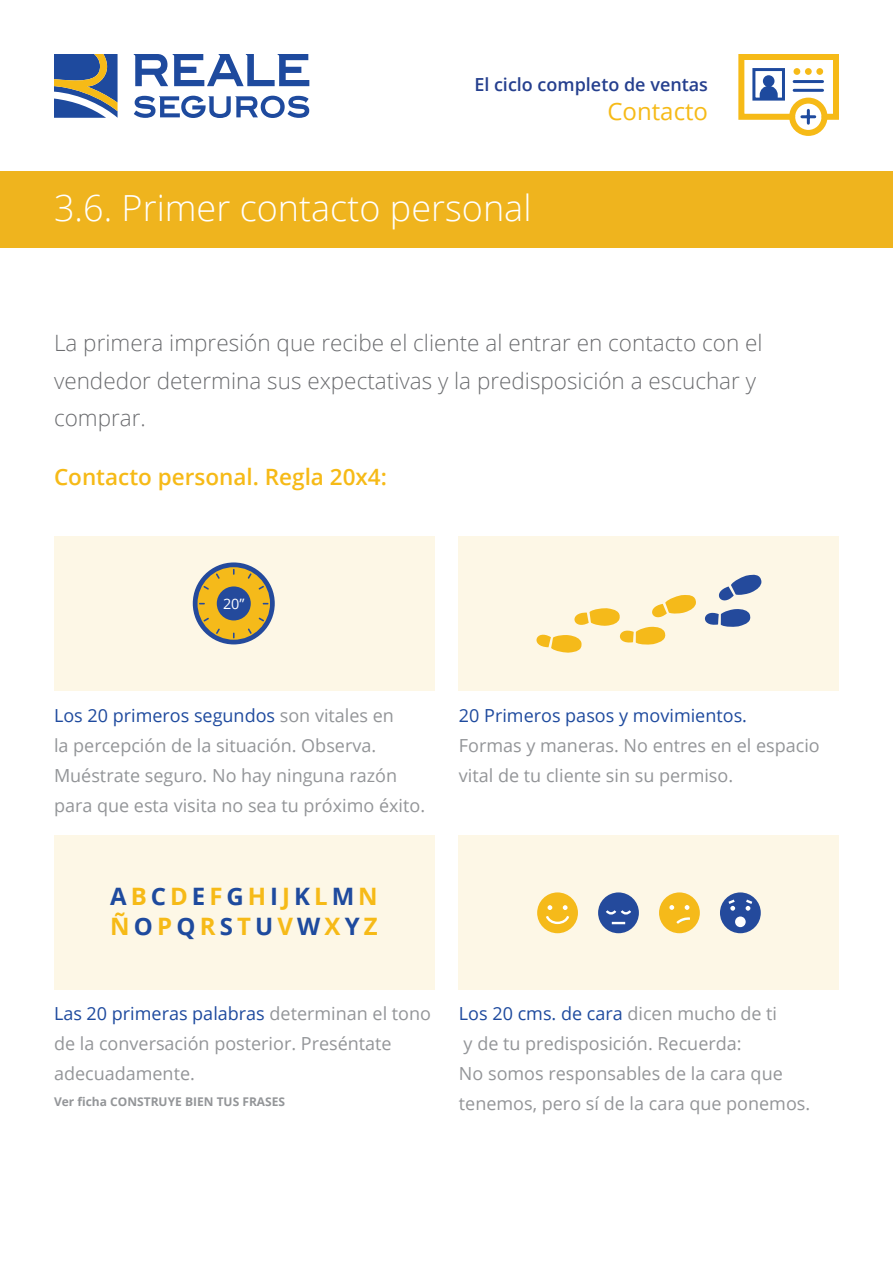
<style>
.page{position:relative;width:893px;height:1263px;background:#fff}
.page>*{position:absolute;margin:0;border:0;box-sizing:border-box;transform-origin:0 0}
.t1{font:300 36px "Open Sans";color:#fff}
.t2{font:700 24px/30px "Open Sans";color:#f6ba17}
.t3{font:24px "Open Sans";color:#f6ba17}
.entrada{font:300 22.5px/37.5px "Open Sans";color:#6c6d70}
.entrada-2{font:600 22.5px "Open Sans";color:#f6ba17}
.t4{font:18px/30px "Open Sans";color:#939598}
.t5{font:600 18px "Open Sans";color:#253f8e}
.t6{font:14.4px "Open Sans";color:#fff}
.t7{font:700 12px "Open Sans";color:#939598}
.s1{color:#1e4a9e}
</style>
<div class="page">
<div style="left:0;top:171px;width:893px;height:77px;background:#efb41e"></div>
<svg style="left:134px;top:54px;width:175px;height:32px"></svg>
<svg style="left:54px;top:54px;width:64px;height:64px;background:#65778f"></svg>
<svg style="left:134px;top:96px;width:175px;height:22px"></svg>
<div style="left:789px;top:98px;width:38px;height:38px;border:6px solid #f6ba17;border-radius:50%"></div>
<svg style="left:738px;top:54px;width:101px;height:69px"></svg>
<div style="left:54px;top:536px;width:380px;height:155px;background:#fdf7e6"></div>
<div style="left:459px;top:536px;width:380px;height:155px;background:#fdf7e6"></div>
<div style="left:54px;top:835px;width:380px;height:155px;background:#fdf7e6"></div>
<div style="left:459px;top:835px;width:380px;height:155px;background:#fdf7e6"></div>
<svg style="left:193px;top:562px;width:82px;height:82px"></svg>
<div style="left:198px;top:567px;width:72px;height:73px;background:#f5ba1a;border-radius:50%"></div>
<div style="left:217px;top:586px;width:34px;height:34px;background:#244a9c;border-radius:50%"></div>
<svg style="left:233px;top:569px;width:2px;height:6px"></svg>
<svg style="left:248px;top:573px;width:4px;height:6px"></svg>
<svg style="left:216px;top:628px;width:4px;height:6px"></svg>
<svg style="left:248px;top:628px;width:4px;height:6px"></svg>
<svg style="left:216px;top:573px;width:4px;height:6px"></svg>
<svg style="left:259px;top:617px;width:5px;height:4px"></svg>
<svg style="left:203px;top:586px;width:6px;height:4px"></svg>
<svg style="left:536px;top:574px;width:225px;height:79px"></svg>
<div style="left:720px;top:892px;width:41px;height:41px;background:#244a9c;border-radius:50%"></div>
<div style="left:736px;top:918px;width:8px;height:8px;background:#fff;border-radius:50%"></div>
<div style="left:735px;top:916px;width:11px;height:11px;border:2px solid #fff;border-radius:50%"></div>
<svg style="left:726px;top:897px;width:29px;height:14px"></svg>
<div style="left:659px;top:892px;width:41px;height:41px;background:#f5ba1a;border-radius:50%"></div>
<svg style="left:676px;top:917px;width:14px;height:7px"></svg>
<svg style="left:685px;top:905px;width:4px;height:5px"></svg>
<svg style="left:669px;top:905px;width:5px;height:5px"></svg>
<div style="left:598px;top:892px;width:41px;height:41px;background:#244a9c;border-radius:50%"></div>
<svg style="left:606px;top:910px;width:25px;height:15px"></svg>
<div style="left:537px;top:892px;width:41px;height:41px;background:#f5ba1a;border-radius:50%"></div>
<svg style="left:546px;top:905px;width:24px;height:20px"></svg>
<p class="t5" style="left:474px;top:72px;width:235px">El ciclo completo de ventas</p>
<p class="t3" style="left:607px;top:94px;width:102px">Contacto</p>
<p class="t1" style="left:54px;top:183px;width:479px">3.6. Primer contacto personal</p>
<p class="entrada" style="left:54px;top:323px;width:710px">La primera impresión que recibe el cliente al entrar en contacto con el vendedor determina sus expectativas y la predisposición a escuchar y comprar.</p>
<p class="entrada-2" style="left:54px;top:461px;width:334px">Contacto personal. Regla 20x4:</p>
<p class="t6" style="left:223px;top:594px;width:23px">20”</p>
<p class="t4" style="left:54px;top:700px;width:373px"><span class="s1">Los 20 primeros segundos</span> son vitales en<br>la percepción de la situación. Observa.<br>Muéstrate seguro. No hay ninguna razón para que esta visita no sea tu próximo éxito.</p>
<p class="t2" style="left:110px;top:881px;width:269px"><span class="s1">A</span> B <span class="s1">C</span> D <span class="s1">E</span> F <span class="s1">G</span> H <span class="s1">I</span> J <span class="s1">K</span> L <span class="s1">M</span> N<br>Ñ <span class="s1">O</span> P <span class="s1">Q</span> R <span class="s1">S</span> T <span class="s1">U</span> V <span class="s1">W</span> X <span class="s1">Y</span> Z</p>
<p class="t4" style="left:54px;top:998px;width:379px"><span class="s1">Las 20 primeras palabras</span> determinan el tono de la conversación posterior. Preséntate adecuadamente.</p>
<p class="t7" style="left:54px;top:1093px;width:233px">Ver ficha CONSTRUYE BIEN TUS FRASES</p>
<p class="t4" style="left:459px;top:700px;width:362px"><span class="s1">20 Primeros pasos y movimientos.<br></span>Formas y maneras. No entres en el espacio vital de tu cliente sin su permiso.</p>
<p class="t4" style="left:459px;top:998px;width:353px"><span class="s1">Los 20 cms. de cara</span> dicen mucho de ti<br>y de tu predisposición. Recuerda:<br>No somos responsables de la cara que tenemos, pero sí de la cara que ponemos.</p>
</div>
